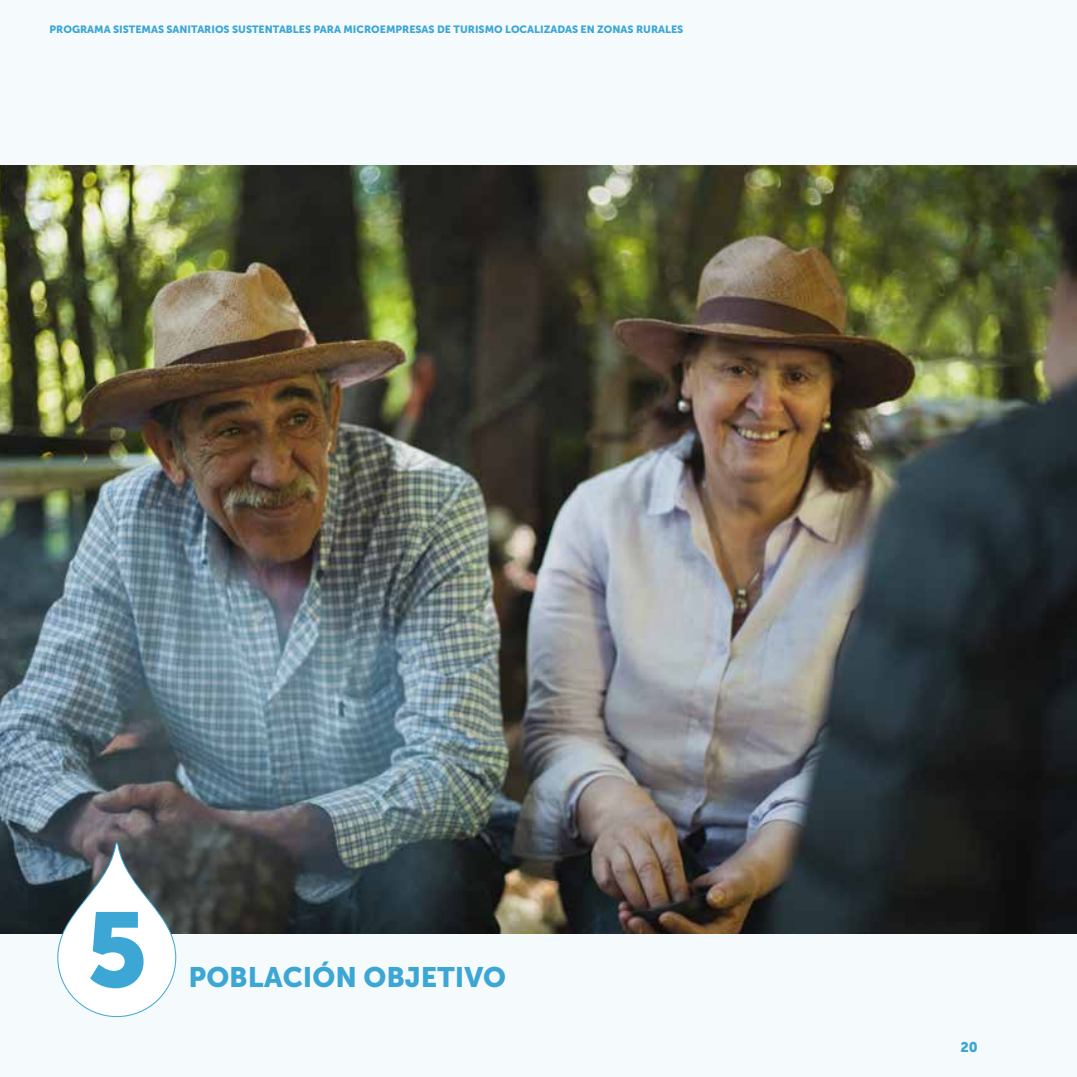
<style>
.page{position:relative;width:1077px;height:1077px;background:#fff}
.page>*{position:absolute;margin:0;border:0;box-sizing:border-box;transform-origin:0 0}
.t1{font:105px "Museo Sans 900";color:#3ca6d4}
.t2{font:28px "Museo Sans 900";color:#3ca6d4}
.t3{font:14px "Museo Sans 900";color:#3ca6d4}
.t4{font:10.5px "Museo Sans 900";color:#3ca6d4}
</style>
<div class="page">
<div style="left:0;top:0;width:1076px;height:1076px;background:#f5fafc"></div>
<img style="left:0;top:165px;width:1076px;height:768px">
<svg style="left:57px;top:841px;width:119px;height:176px"></svg>
<p class="t4" style="left:50px;top:23px;width:635px">PROGRAMA SISTEMAS SANITARIOS SUSTENTABLES PARA MICROEMPRESAS DE TURISMO LOCALIZADAS EN ZONAS RURALES</p>
<h1 class="t1" style="left:86px;top:890px;width:63px">5</h1>
<h2 class="t2" style="left:189px;top:961px;width:319px">POBLACIÓN OBJETIVO</h2>
<h3 class="t3" style="left:960px;top:1038px;width:19px">20</h3>
</div>
